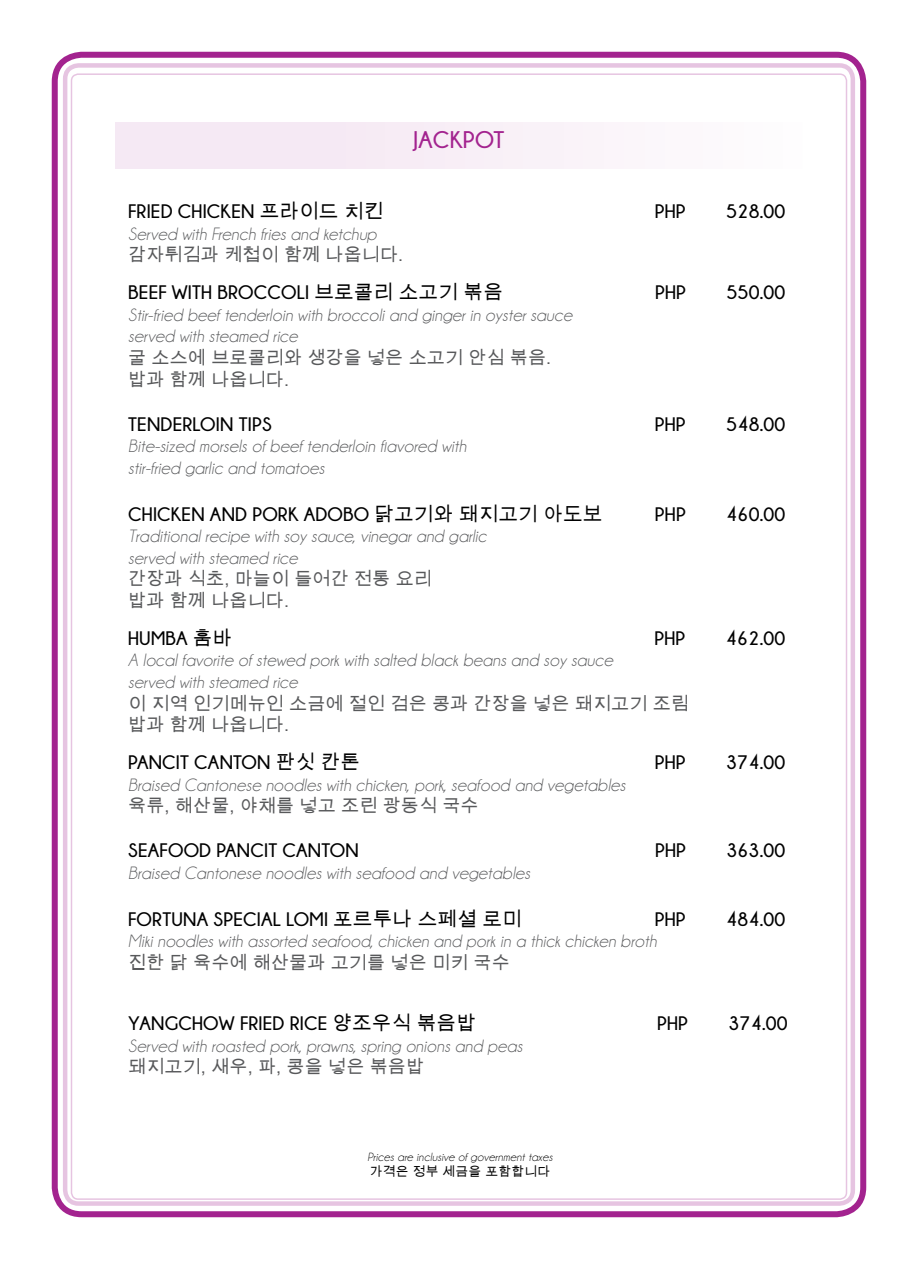
<style>
.page{position:relative;width:918px;height:1269px;background:#fff}
.page>*{position:absolute;margin:0;border:0;box-sizing:border-box;transform-origin:0 0}
.t1{font:700 24px "Champagne&Limousines";letter-spacing:.01em;color:#a3238f}
.t2{font:700 19.5px "Champagne&Limousines";letter-spacing:.01em;color:#000}
.t3{font:italic 18px/21.6px "Champagne&Limousines";letter-spacing:.01em;color:#58595b}
.t4{font:18px/21.6px "Arial Unicode MS";letter-spacing:.01em;color:#58595b}
.t5{font:12.75px "Arial Unicode MS";letter-spacing:.02em;color:#000}
.t6{font:italic 12px "Champagne&Limousines";letter-spacing:.02em;color:#000}
.s1{font-family:"Arial Unicode MS";font-weight:400}
</style>
<div class="page">
<div style="left:52px;top:52px;width:814px;height:1165px;border:6px solid #a3238f;border-radius:27px"></div>
<div style="left:63px;top:63px;width:792px;height:1143px;border:4px solid #a3238f;border-radius:14px"></div>
<div style="left:115px;top:122px;width:688px;height:47px;background:linear-gradient(to right,#f3e5f2,#fdfbfd)"></div>
<h1 class="t1" style="left:414px;top:127px;width:92px">JACKPOT</h1>
<p class="t2" style="left:128px;top:201px;width:257px">FRIED CHICKEN <span class="s1">프라이드 치킨</span></p>
<p class="t2" style="left:655px;top:201px;width:32px">PHP</p>
<p class="t2" style="left:726px;top:201px;width:61px">528.00</p>
<p class="t3" style="left:128px;top:223px;width:250px">Served with French fries and ketchup</p>
<p class="t4" style="left:128px;top:244px;width:277px">감자튀김과 케첩이 함께 나옵니다.</p>
<p class="t2" style="left:128px;top:282px;width:376px">BEEF WITH BROCCOLI <span class="s1">브로콜리 소고기 볶음</span></p>
<p class="t2" style="left:655px;top:282px;width:32px">PHP</p>
<p class="t2" style="left:727px;top:282px;width:60px">550.00</p>
<p class="t3" style="left:128px;top:304px;width:445px">Stir-fried beef tenderloin with broccoli and ginger in oyster sauce served with steamed rice</p>
<p class="t4" style="left:128px;top:347px;width:425px">굴 소스에 브로콜리와 생강을 넣은 소고기 안심 볶음. 밥과 함께 나옵니다.</p>
<p class="t2" style="left:128px;top:413px;width:145px">TENDERLOIN TIPS</p>
<p class="t2" style="left:655px;top:413px;width:32px">PHP</p>
<p class="t2" style="left:726px;top:413px;width:60px">548.00</p>
<p class="t3" style="left:128px;top:436px;width:340px">Bite-sized morsels of beef tenderloin flavored with stir-fried garlic and tomatoes</p>
<p class="t2" style="left:128px;top:503px;width:476px">CHICKEN AND PORK ADOBO <span class="s1">닭고기와 돼지고기 아도보</span></p>
<p class="t2" style="left:655px;top:503px;width:32px">PHP</p>
<p class="t2" style="left:726px;top:503px;width:60px">460.00</p>
<p class="t3" style="left:128px;top:526px;width:360px">Traditional recipe with soy sauce, vinegar and garlic served with steamed rice</p>
<p class="t4" style="left:128px;top:568px;width:305px">간장과 식초, 마늘이 들어간 전통 요리 밥과 함께 나옵니다.</p>
<p class="t2" style="left:128px;top:627px;width:105px">HUMBA <span class="s1">훔바</span></p>
<p class="t2" style="left:655px;top:627px;width:32px">PHP</p>
<p class="t2" style="left:726px;top:627px;width:61px">462.00</p>
<p class="t3" style="left:128px;top:650px;width:486px">A local favorite of stewed pork with salted black beans and soy sauce served with steamed rice</p>
<p class="t4" style="left:128px;top:692px;width:562px">이 지역 인기메뉴인 소금에 절인 검은 콩과 간장을 넣은 돼지고기 조림 밥과 함께 나옵니다.</p>
<p class="t2" style="left:128px;top:752px;width:233px">PANCIT CANTON <span class="s1">판싯 칸톤</span></p>
<p class="t2" style="left:655px;top:752px;width:32px">PHP</p>
<p class="t2" style="left:726px;top:752px;width:61px">374.00</p>
<p class="t3" style="left:128px;top:774px;width:499px">Braised Cantonese noodles with chicken, pork, seafood and vegetables</p>
<p class="t4" style="left:128px;top:795px;width:352px">육류, 해산물, 야채를 넣고 조린 광동식 국수</p>
<p class="t2" style="left:128px;top:840px;width:232px">SEAFOOD PANCIT CANTON</p>
<p class="t2" style="left:655px;top:840px;width:32px">PHP</p>
<p class="t2" style="left:726px;top:840px;width:60px">363.00</p>
<p class="t3" style="left:128px;top:862px;width:403px">Braised Cantonese noodles with seafood and vegetables</p>
<p class="t2" style="left:128px;top:908px;width:395px">FORTUNA SPECIAL LOMI <span class="s1">포르투나 스페셜 로미</span></p>
<p class="t2" style="left:655px;top:908px;width:32px">PHP</p>
<p class="t2" style="left:726px;top:908px;width:61px">484.00</p>
<p class="t3" style="left:128px;top:931px;width:530px">Miki noodles with assorted seafood, chicken and pork in a thick chicken broth</p>
<p class="t4" style="left:128px;top:951px;width:383px">진한 닭 육수에 해산물과 고기를 넣은 미키 국수</p>
<p class="t2" style="left:128px;top:1013px;width:349px">YANGCHOW FRIED RICE <span class="s1">양조우식 볶음밥</span></p>
<p class="t2" style="left:657px;top:1013px;width:32px">PHP</p>
<p class="t2" style="left:728px;top:1013px;width:61px">374.00</p>
<p class="t3" style="left:128px;top:1035px;width:396px">Served with roasted pork, prawns, spring onions and peas</p>
<p class="t4" style="left:128px;top:1056px;width:297px">돼지고기, 새우, 파, 콩을 넣은 볶음밥</p>
<p class="t6" style="left:368px;top:1151px;width:186px">Prices are inclusive of government taxes</p>
<p class="t5" style="left:370px;top:1163px;width:182px">가격은 정부 세금을 포함합니다</p>
</div>
